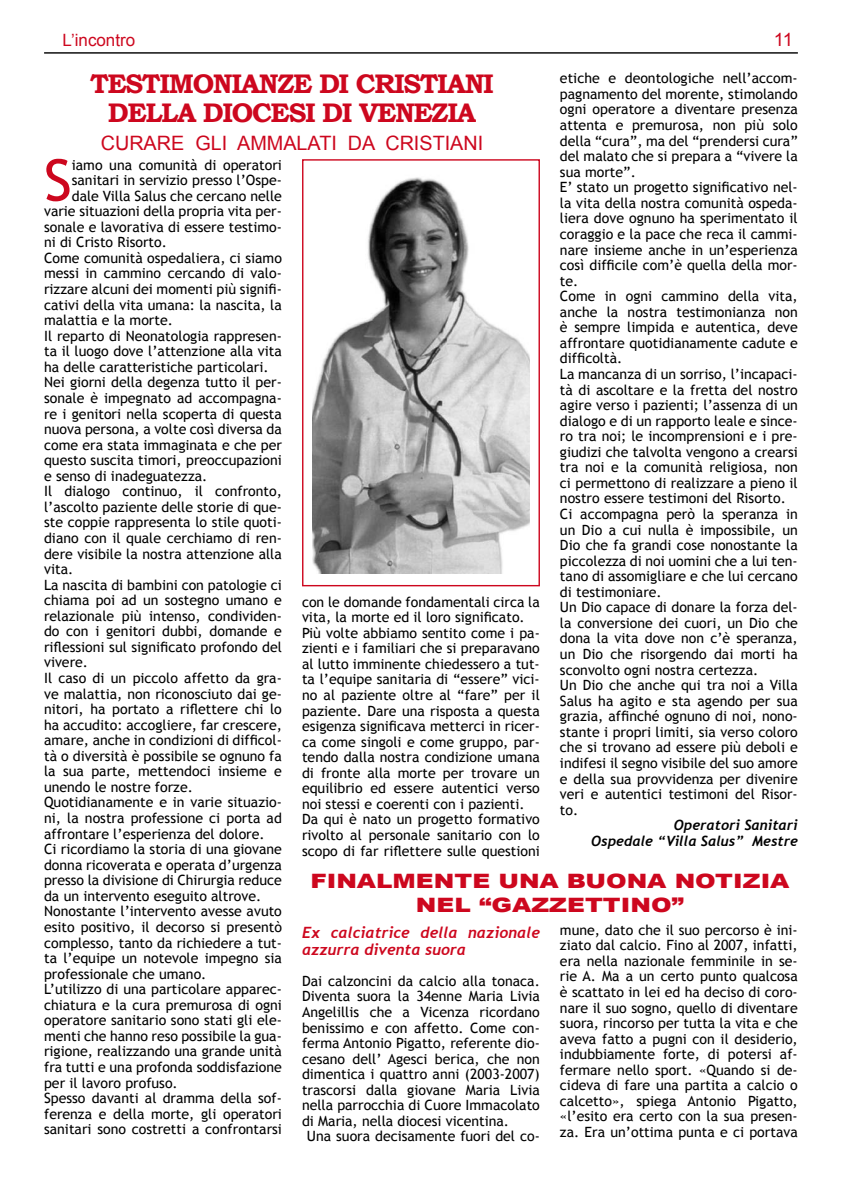
<style>
.page{position:relative;width:842px;height:1191px;background:#fff}
.page>*{position:absolute;margin:0;border:0;box-sizing:border-box;transform-origin:0 0}
.t1{font:57.6px "Trebuchet MS";color:#cd071e}
.t2{font:700 26.9px/29.7px "Bookman Old Style";letter-spacing:-.05em;color:#cd071e;text-align:center}
.t3{font:900 19.8px/23.8px "Arial";color:#cd071e;text-align:center;scale:1.25 1}
.t4{font:19.8px "Arial";color:#cd071e}
.t5{font:18.4px "Arial";color:#cd071e}
.t6{font:17px "Arial";color:#cd071e}
.t7{font:italic 700 15.6px/17px "Trebuchet";color:#cd071e}
.t8{font:14.1px/15.6px "Trebuchet MS";color:#000}
.t9{font:italic 700 14.1px/15.6px "Trebuchet";color:#000;text-align:right}
</style>
<div class="page">
<hr style="left:44px;top:52px;width:754px;height:2px;background:#000">
<div style="left:302px;top:159px;width:238px;height:427px;border:1px solid #cd071e"></div>
<img style="left:313px;top:177px;width:216px;height:397px">
<p class="t6" style="left:63px;top:33px;width:74px">L’incontro</p>
<h3 class="t5" style="left:774px;top:33px;width:21px">11</h3>
<p class="t8" style="left:560px;top:72px;width:239px">etiche e deontologiche nell’accom&shy;pagnamento del morente, stimolando ogni operatore a diventare presenza attenta e premurosa, non più solo della “cura”, ma del “prendersi cura” del malato che si prepara a “vivere la sua morte”.<br>E’ stato un progetto significativo nel&shy;la vita della nostra comunità ospeda&shy;liera dove ognuno ha sperimentato il coraggio e la pace che reca il cammi&shy;nare insieme anche in un’esperienza così difficile com’è quella della mor&shy;te.<br>Come in ogni cammino della vita, anche la nostra testimonianza non è sempre limpida e autentica, deve affrontare quotidianamente cadute e difficoltà.<br>La mancanza di un sorriso, l’incapaci&shy;tà di ascoltare e la fretta del nostro agire verso i pazienti; l’assenza di un dialogo e di un rapporto leale e since&shy;ro tra noi; le incomprensioni e i pre&shy;giudizi che talvolta vengono a crearsi tra noi e la comunità religiosa, non ci permettono di realizzare a pieno il nostro essere testimoni del Risorto.<br>Ci accompagna però la speranza in un Dio a cui nulla è impossibile, un Dio che fa grandi cose nonostante la piccolezza di noi uomini che a lui ten&shy;tano di assomigliare e che lui cercano di testimoniare.<br>Un Dio capace di donare la forza del&shy;la conversione dei cuori, un Dio che dona la vita dove non c’è speranza, un Dio che risorgendo dai morti ha sconvolto ogni nostra certezza.<br>Un Dio che anche qui tra noi a Villa Salus ha agito e sta agendo per sua grazia, affinché ognuno di noi, nono&shy;stante i propri limiti, sia verso coloro che si trovano ad essere più deboli e indifesi il segno visibile del suo amore e della sua provvidenza per divenire veri e autentici testimoni del Risor&shy;to.</p>
<p class="t9" style="left:591px;top:818px;width:208px">Operatori Sanitari<br>Ospedale “Villa Salus” Mestre</p>
<h2 class="t2" style="left:90px;top:68px;width:405px">TESTIMONIANZE DI CRISTIANI<br>DELLA DIOCESI DI VENEZIA</h2>
<h3 class="t4" style="left:101px;top:136px;width:384px">CURARE GLI AMMALATI DA CRISTIANI</h3>
<h1 class="t1" style="left:44px;top:158px;width:29px">S</h1>
<p class="t8" style="left:72px;top:158px;width:212px">iamo una comunità di operatori</p>
<p class="t8" style="left:72px;top:174px;width:212px">sanitari in servizio presso l’Ospe-</p>
<p class="t8" style="left:72px;top:189px;width:212px">dale Villa Salus che cercano nelle</p>
<p class="t8" style="left:44px;top:205px;width:239px">varie situazioni della propria vita per-</p>
<p class="t8" style="left:44px;top:220px;width:239px">sonale e lavorativa di essere testimo-</p>
<p class="t8" style="left:44px;top:236px;width:124px">ni di Cristo Risorto.</p>
<p class="t8" style="left:44px;top:251px;width:239px">Come comunità ospedaliera, ci siamo</p>
<p class="t8" style="left:44px;top:267px;width:239px">messi in cammino cercando di valo-</p>
<p class="t8" style="left:44px;top:283px;width:239px">rizzare alcuni dei momenti più signifi-</p>
<p class="t8" style="left:44px;top:298px;width:239px">cativi della vita umana: la nascita, la</p>
<p class="t8" style="left:44px;top:314px;width:130px">malattia e la morte.</p>
<p class="t8" style="left:44px;top:329px;width:239px">Il reparto di Neonatologia rappresen-</p>
<p class="t8" style="left:44px;top:345px;width:239px">ta il luogo dove l’attenzione alla vita</p>
<p class="t8" style="left:44px;top:360px;width:226px">ha delle caratteristiche particolari.</p>
<p class="t8" style="left:44px;top:376px;width:239px">Nei giorni della degenza tutto il per-</p>
<p class="t8" style="left:44px;top:391px;width:239px">sonale è impegnato ad accompagna-</p>
<p class="t8" style="left:44px;top:407px;width:239px">re i genitori nella scoperta di questa</p>
<p class="t8" style="left:44px;top:423px;width:239px">nuova persona, a volte così diversa da</p>
<p class="t8" style="left:44px;top:438px;width:239px">come era stata immaginata e che per</p>
<p class="t8" style="left:44px;top:454px;width:239px">questo suscita timori, preoccupazioni</p>
<p class="t8" style="left:44px;top:469px;width:165px">e senso di inadeguatezza.</p>
<p class="t8" style="left:44px;top:485px;width:239px">Il dialogo continuo, il confronto,</p>
<p class="t8" style="left:44px;top:500px;width:239px">l’ascolto paziente delle storie di que-</p>
<p class="t8" style="left:44px;top:516px;width:239px">ste coppie rappresenta lo stile quoti-</p>
<p class="t8" style="left:44px;top:531px;width:239px">diano con il quale cerchiamo di ren-</p>
<p class="t8" style="left:44px;top:547px;width:239px">dere visibile la nostra attenzione alla</p>
<p class="t8" style="left:44px;top:563px;width:31px">vita.</p>
<p class="t8" style="left:44px;top:578px;width:239px">La nascita di bambini con patologie ci</p>
<p class="t8" style="left:44px;top:594px;width:239px">chiama poi ad un sostegno umano e</p>
<p class="t8" style="left:44px;top:609px;width:239px">relazionale più intenso, condividen-</p>
<p class="t8" style="left:44px;top:625px;width:239px">do con i genitori dubbi, domande e</p>
<p class="t8" style="left:44px;top:640px;width:239px">riflessioni sul significato profondo del</p>
<p class="t8" style="left:44px;top:656px;width:46px">vivere.</p>
<p class="t8" style="left:44px;top:671px;width:239px">Il caso di un piccolo affetto da gra-</p>
<p class="t8" style="left:44px;top:687px;width:239px">ve malattia, non riconosciuto dai ge-</p>
<p class="t8" style="left:44px;top:703px;width:239px">nitori, ha portato a riflettere chi lo</p>
<p class="t8" style="left:44px;top:718px;width:239px">ha accudito: accogliere, far crescere,</p>
<p class="t8" style="left:44px;top:734px;width:239px">amare, anche in condizioni di difficol-</p>
<p class="t8" style="left:44px;top:749px;width:239px">tà o diversità è possibile se ognuno fa</p>
<p class="t8" style="left:44px;top:765px;width:239px">la sua parte, mettendoci insieme e</p>
<p class="t8" style="left:44px;top:780px;width:150px">unendo le nostre forze.</p>
<p class="t8" style="left:44px;top:796px;width:239px">Quotidianamente e in varie situazio-</p>
<p class="t8" style="left:44px;top:812px;width:239px">ni, la nostra professione ci porta ad</p>
<p class="t8" style="left:44px;top:827px;width:222px">affrontare l’esperienza del dolore.</p>
<p class="t8" style="left:44px;top:843px;width:239px">Ci ricordiamo la storia di una giovane</p>
<p class="t8" style="left:44px;top:858px;width:239px">donna ricoverata e operata d’urgenza</p>
<p class="t8" style="left:44px;top:874px;width:239px">presso la divisione di Chirurgia reduce</p>
<p class="t8" style="left:44px;top:889px;width:219px">da un intervento eseguito altrove.</p>
<p class="t8" style="left:44px;top:905px;width:239px">Nonostante l’intervento avesse avuto</p>
<p class="t8" style="left:44px;top:920px;width:239px">esito positivo, il decorso si presentò</p>
<p class="t8" style="left:44px;top:936px;width:239px">complesso, tanto da richiedere a tut-</p>
<p class="t8" style="left:44px;top:952px;width:239px">ta l’equipe un notevole impegno sia</p>
<p class="t8" style="left:44px;top:967px;width:164px">professionale che umano.</p>
<p class="t8" style="left:44px;top:983px;width:239px">L’utilizzo di una particolare apparec-</p>
<p class="t8" style="left:44px;top:998px;width:239px">chiatura e la cura premurosa di ogni</p>
<p class="t8" style="left:44px;top:1014px;width:239px">operatore sanitario sono stati gli ele-</p>
<p class="t8" style="left:44px;top:1029px;width:239px">menti che hanno reso possibile la gua-</p>
<p class="t8" style="left:44px;top:1045px;width:239px">rigione, realizzando una grande unità</p>
<p class="t8" style="left:44px;top:1060px;width:239px">fra tutti e una profonda soddisfazione</p>
<p class="t8" style="left:44px;top:1076px;width:135px">per il lavoro profuso.</p>
<p class="t8" style="left:44px;top:1092px;width:239px">Spesso davanti al dramma della sof-</p>
<p class="t8" style="left:44px;top:1107px;width:239px">ferenza e della morte, gli operatori</p>
<p class="t8" style="left:44px;top:1123px;width:239px">sanitari sono costretti a confrontarsi</p>
<p class="t8" style="left:302px;top:595px;width:239px">con le domande fondamentali circa la vita, la morte ed il loro significato.<br>Più volte abbiamo sentito come i pa&shy;zienti e i familiari che si preparavano al lutto imminente chiedessero a tut&shy;ta l’equipe sanitaria di “essere” vici&shy;no al paziente oltre al “fare” per il paziente. Dare una risposta a questa esigenza significava metterci in ricer&shy;ca come singoli e come gruppo, par&shy;tendo dalla nostra condizione umana di fronte alla morte per trovare un equilibrio ed essere autentici verso noi stessi e coerenti con i pazienti.<br>Da qui è nato un progetto formativo rivolto al personale sanitario con lo scopo di far riflettere sulle questioni</p>
<h3 class="t3" style="left:310px;top:869px;width:385px">FINALMENTE UNA BUONA NOTIZIA<br>NEL “GAZZETTINO”</h3>
<p class="t8" style="left:560px;top:923px;width:239px;text-align:justify">mune, dato che il suo percorso è ini&shy;ziato dal calcio. Fino al 2007, infatti, era nella nazionale femminile in se&shy;rie A. Ma a un certo punto qualcosa è scattato in lei ed ha deciso di coro&shy;nare il suo sogno, quello di diventare suora, rincorso per tutta la vita e che aveva fatto a pugni con il desiderio, indubbiamente forte, di potersi af&shy;fermare nello sport. «Quando si de&shy;cideva di fare una partita a calcio o calcetto», spiega Antonio Pigatto, «l’esito era certo con la sua presen&shy;za. Era un’ottima punta e ci portava</p>
<p class="t7" style="left:302px;top:925px;width:239px">Ex calciatrice della nazionale azzurra diventa suora</p>
<p class="t8" style="left:302px;top:974px;width:239px">Dai calzoncini da calcio alla tonaca.</p>
<p class="t8" style="left:302px;top:990px;width:239px">Diventa suora la 34enne Maria Livia</p>
<p class="t8" style="left:302px;top:1005px;width:239px">Angelillis che a Vicenza ricordano</p>
<p class="t8" style="left:302px;top:1021px;width:239px">benissimo e con affetto. Come con-</p>
<p class="t8" style="left:302px;top:1037px;width:239px">ferma Antonio Pigatto, referente dio-</p>
<p class="t8" style="left:302px;top:1052px;width:239px">cesano dell’ Agesci berica, che non</p>
<p class="t8" style="left:302px;top:1068px;width:239px">dimentica i quattro anni (2003-2007)</p>
<p class="t8" style="left:302px;top:1083px;width:239px">trascorsi dalla giovane Maria Livia</p>
<p class="t8" style="left:302px;top:1099px;width:239px">nella parrocchia di Cuore Immacolato</p>
<p class="t8" style="left:302px;top:1114px;width:209px">di Maria, nella diocesi vicentina.</p>
<p class="t8" style="left:307px;top:1130px;width:234px">Una suora decisamente fuori del co-</p>
</div>
